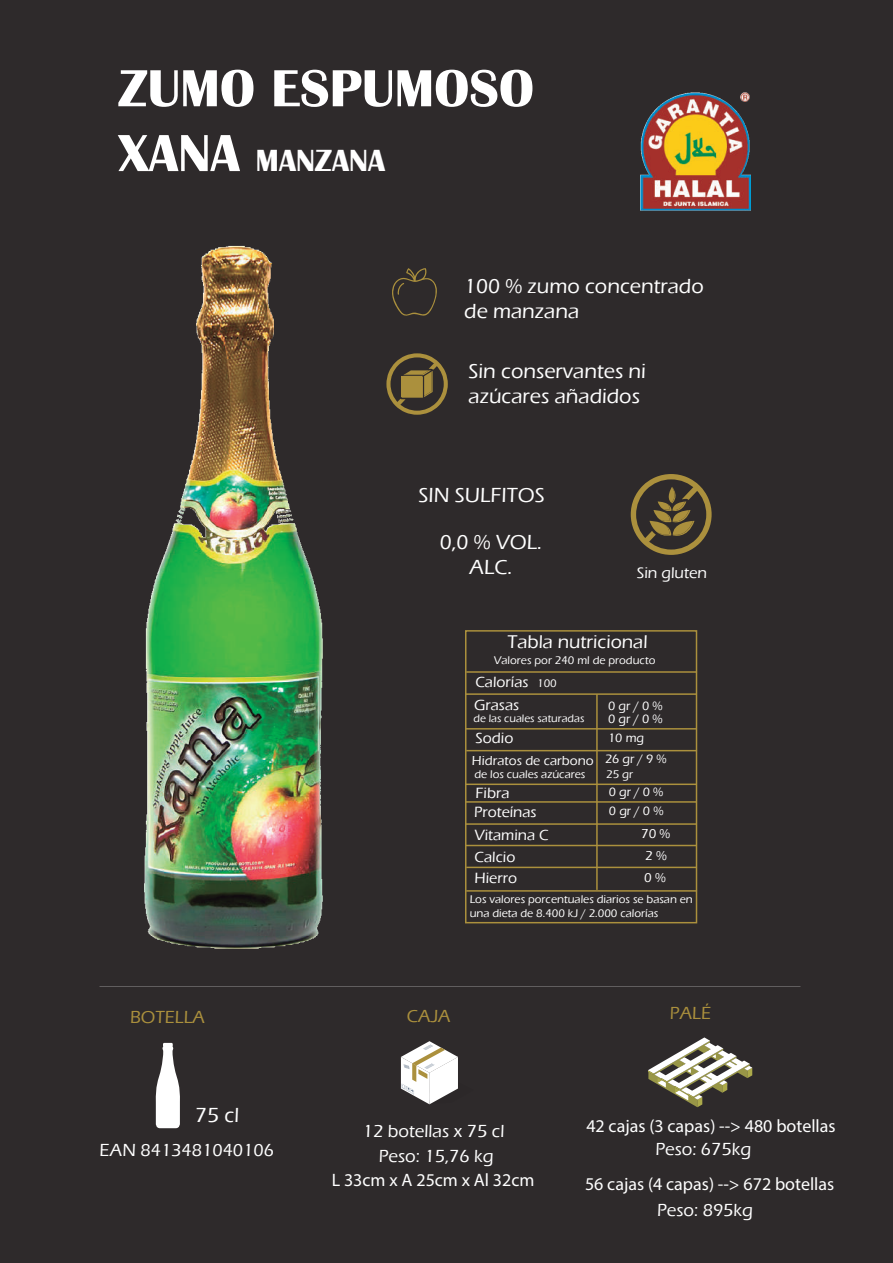
<style>
.page{position:relative;width:893px;height:1263px;background:#2e2a2b}
.page>*{position:absolute;margin:0;border:0;box-sizing:border-box;transform-origin:0 0}
.t1{font:700 54px "Britannic";color:#fff}
.t2{font:700 31.5px "Britannic";color:#fff}
.t3{font:500 21px/25.2px "Eras ITC";color:#fff}
.t4{font:500 18.9px "Eras ITC";color:#fff}
.t5{font:18px "Myriad Pro";color:#fff}
.t6{font:500 18px "Eras ITC";color:#fff}
.t7{font:500 18px "Eras ITC";color:#ab903d}
.t8{font:500 15.9px "Eras ITC";color:#fff}
.t9{font:500 15.3px "Eras ITC";color:#fff}
.t10{font:500 13.35px "Eras ITC";color:#fff}
.t11{font:500 12.6px "Eras ITC";color:#fff}
.t12{font:500 11.4px/13.8px "Eras ITC";color:#fff}
.t13{font:500 11.1px "Eras ITC";color:#fff}
.s1{font-size:54px}
.s2{font-size:11.4px}
</style>
<div class="page">
<svg style="left:156px;top:1043px;width:24px;height:85px"></svg>
<img style="left:640px;top:92px;width:110px;height:118px">
<svg style="left:386px;top:353px;width:62px;height:62px"></svg>
<svg style="left:648px;top:1037px;width:104px;height:70px"></svg>
<svg style="left:401px;top:1041px;width:57px;height:63px"></svg>
<svg style="left:631px;top:474px;width:81px;height:81px"></svg>
<svg style="left:392px;top:268px;width:45px;height:48px"></svg>
<img style="left:144px;top:245px;width:179px;height:704px">
<div style="left:465px;top:630px;width:232px;height:293px;border:2px solid #ab903d"></div>
<hr style="left:466px;top:728px;width:230px;height:1px;background:#ab903d">
<hr style="left:466px;top:693px;width:230px;height:2px;background:#ab903d">
<hr style="left:466px;top:671px;width:231px;height:2px;background:#ab903d">
<hr style="left:596px;top:694px;width:2px;height:196px;background:#ab903d">
<hr style="left:466px;top:783px;width:230px;height:2px;background:#ab903d">
<hr style="left:466px;top:801px;width:230px;height:2px;background:#ab903d">
<hr style="left:466px;top:823px;width:230px;height:2px;background:#ab903d">
<hr style="left:466px;top:845px;width:230px;height:1px;background:#ab903d">
<hr style="left:466px;top:890px;width:231px;height:2px;background:#ab903d">
<hr style="left:466px;top:750px;width:231px;height:1px;background:#ab903d">
<hr style="left:466px;top:867px;width:231px;height:1px;background:#ab903d">
<h1 class="t1" style="left:118px;top:58px;width:417px">ZUMO ESPUMOSO</h1>
<h2 class="t2" style="left:118px;top:143px;width:269px"><span class="s1">XANA</span> MANZANA</h2>
<h3 class="t3" style="left:464px;top:274px;width:241px">100 % zumo concentrado de manzana</h3>
<h3 class="t3" style="left:469px;top:359px;width:179px">Sin conservantes ni azúcares añadidos</h3>
<h3 class="t3" style="left:418px;top:483px;width:128px">SIN SULFITOS</h3>
<h3 class="t3" style="left:440px;top:530px;width:104px;text-align:center">0,0 % VOL.<br>ALC.</h3>
<h3 class="t8" style="left:637px;top:564px;width:72px">Sin gluten</h3>
<h3 class="t4" style="left:507px;top:631px;width:142px">Tabla nutricional</h3>
<p class="t12" style="left:494px;top:654px;width:163px">Valores por 240 ml de producto</p>
<h3 class="t9" style="left:475px;top:673px;width:83px">Calorías <span class="s2">100</span></h3>
<h3 class="t9" style="left:474px;top:696px;width:47px">Grasas</h3>
<p class="t11" style="left:608px;top:698px;width:56px">0 gr / 0 %</p>
<p class="t13" style="left:474px;top:712px;width:112px">de las cuales saturadas</p>
<p class="t11" style="left:608px;top:712px;width:56px">0 gr / 0 %</p>
<h3 class="t9" style="left:476px;top:729px;width:39px">Sodio</h3>
<p class="t11" style="left:608px;top:730px;width:38px">10 mg</p>
<p class="t10" style="left:472px;top:753px;width:123px">Hidratos de carbono</p>
<p class="t11" style="left:605px;top:752px;width:63px">26 gr / 9 %</p>
<p class="t12" style="left:474px;top:767px;width:113px">de los cuales azúcares</p>
<p class="t12" style="left:606px;top:767px;width:28px">25 gr</p>
<h3 class="t9" style="left:475px;top:784px;width:36px">Fibra</h3>
<h3 class="t9" style="left:474px;top:803px;width:64px">Proteínas</h3>
<p class="t11" style="left:609px;top:785px;width:56px">0 gr / 0 %</p>
<p class="t11" style="left:609px;top:804px;width:56px">0 gr / 0 %</p>
<h3 class="t9" style="left:474px;top:826px;width:76px">Vitamina C</h3>
<p class="t10" style="left:641px;top:826px;width:31px">70 %</p>
<h3 class="t9" style="left:474px;top:848px;width:42px">Calcio</h3>
<p class="t10" style="left:645px;top:848px;width:23px">2 %</p>
<h3 class="t9" style="left:474px;top:869px;width:44px">Hierro</h3>
<p class="t10" style="left:644px;top:870px;width:23px">0 %</p>
<p class="t12" style="left:470px;top:893px;width:225px">Los valores porcentuales diarios se basan en una dieta de 8.400 kJ / 2.000 calorías</p>
<h3 class="t7" style="left:130px;top:1007px;width:77px">BOTELLA</h3>
<h3 class="t7" style="left:407px;top:1006px;width:45px">CAJA</h3>
<h3 class="t7" style="left:670px;top:1003px;width:43px">PALÉ</h3>
<h3 class="t3" style="left:195px;top:1103px;width:45px">75 cl</h3>
<h3 class="t6" style="left:100px;top:1140px;width:176px">EAN 8413481040106</h3>
<h3 class="t6" style="left:363px;top:1120px;width:143px">12 botellas x 75 cl</h3>
<h3 class="t6" style="left:379px;top:1145px;width:116px">Peso: 15,76 kg</h3>
<h3 class="t5" style="left:332px;top:1169px;width:204px">L 33cm x A 25cm x Al 32cm</h3>
<h3 class="t5" style="left:586px;top:1114px;width:251px">42 cajas (3 capas) --&gt; 480 botellas</h3>
<h3 class="t6" style="left:655px;top:1139px;width:97px">Peso: 675kg</h3>
<h3 class="t5" style="left:585px;top:1173px;width:251px">56 cajas (4 capas) --&gt; 672 botellas</h3>
<h3 class="t6" style="left:657px;top:1200px;width:97px">Peso: 895kg</h3>
</div>
